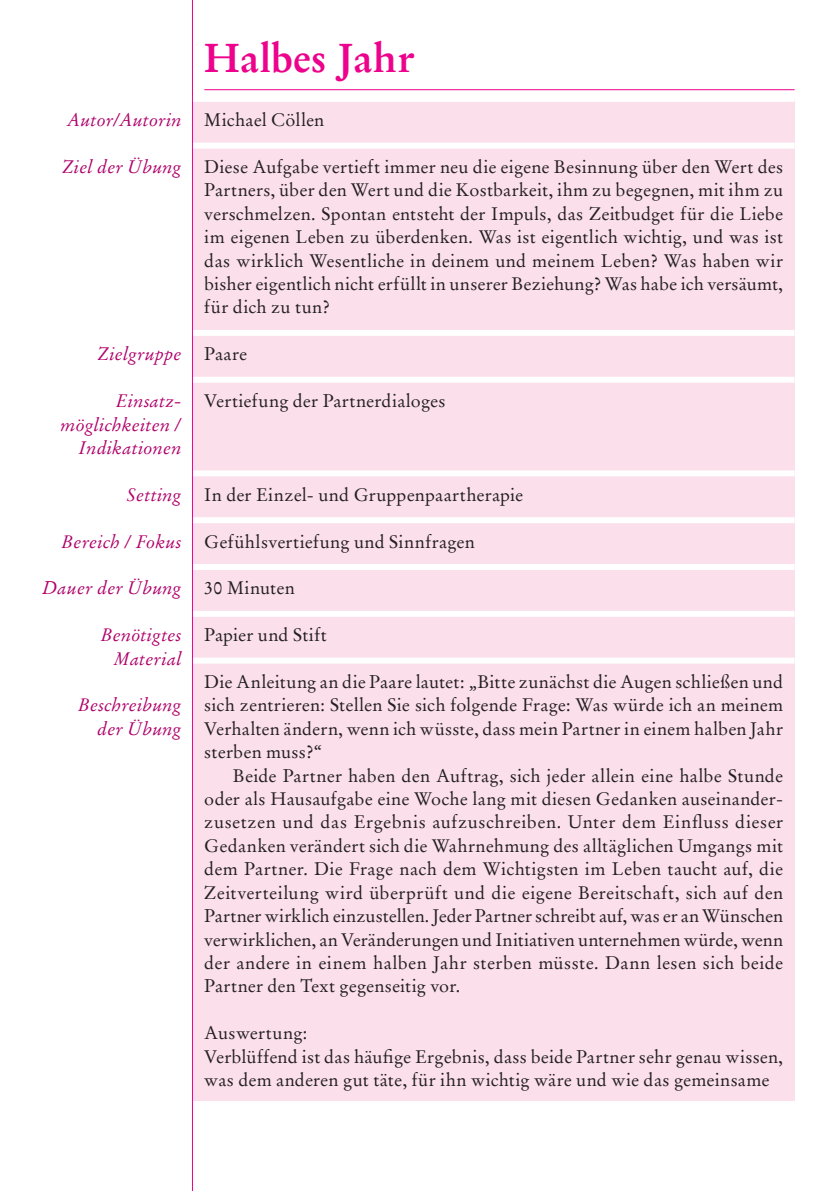
<style>
.page{position:relative;width:840px;height:1191px;background:#fff}
.page>*{position:absolute;margin:0;border:0;box-sizing:border-box;transform-origin:0 0}
.t1{font:700 40px "Stempel Garamond";color:#ed028c}
.t2{font:18px/23.4px "Stempel Garamond";letter-spacing:.015em;color:#231f20;text-align:justify}
.t3{font:italic 18px/23.4px "Stempel Garamond";letter-spacing:.015em;color:#b0016a;text-align:right}
</style>
<div class="page">
<hr style="left:192px;top:0;width:1px;height:1191px;background:#ed028c">
<div style="left:193px;top:99px;width:601px;height:1001px;background:#fbdfeb"></div>
<div style="left:193px;top:96px;width:601px;height:6px;background:#fff"></div>
<div style="left:193px;top:143px;width:601px;height:6px;background:#fff"></div>
<div style="left:193px;top:330px;width:601px;height:6px;background:#fff"></div>
<div style="left:193px;top:377px;width:601px;height:6px;background:#fff"></div>
<div style="left:193px;top:470px;width:601px;height:6px;background:#fff"></div>
<div style="left:193px;top:517px;width:601px;height:6px;background:#fff"></div>
<div style="left:193px;top:564px;width:601px;height:6px;background:#fff"></div>
<div style="left:193px;top:611px;width:601px;height:6px;background:#fff"></div>
<div style="left:193px;top:657px;width:601px;height:6px;background:#fff"></div>
<hr style="left:204px;top:89px;width:590px;height:1px;background:#ed028c">
<p class="t3" style="left:67px;top:109px;width:116px">Autor/Autorin</p>
<p class="t3" style="left:62px;top:155px;width:121px">Ziel der Übung</p>
<p class="t3" style="left:97px;top:343px;width:86px">Zielgruppe</p>
<p class="t3" style="left:61px;top:389px;width:122px">Einsatz&shy;möglichkeiten /<br>Indikationen</p>
<p class="t3" style="left:127px;top:483px;width:56px">Setting</p>
<p class="t3" style="left:61px;top:530px;width:122px">Bereich / Fokus</p>
<p class="t3" style="left:42px;top:577px;width:141px">Dauer der Übung</p>
<p class="t3" style="left:100px;top:623px;width:83px">Benötigtes<br>Material</p>
<p class="t3" style="left:78px;top:694px;width:105px">Beschreibung der Übung</p>
<h1 class="t1" style="left:204px;top:32px;width:212px">Halbes Jahr</h1>
<p class="t2" style="left:204px;top:109px;width:121px">Michael Cöllen</p>
<p class="t2" style="left:204px;top:156px;width:580px">Diese Aufgabe vertieft immer neu die eigene Besinnung über den Wert des Partners, über den Wert und die Kostbarkeit, ihm zu begegnen, mit ihm zu verschmelzen. Spontan entsteht der Impuls, das Zeitbudget für die Liebe im eigenen Leben zu überdenken. Was ist eigentlich wichtig, und was ist das wirklich Wesentliche in deinem und meinem Leben? Was haben wir bisher eigentlich nicht erfüllt in unserer Beziehung? Was habe ich versäumt, für dich zu tun?</p>
<p class="t2" style="left:204px;top:343px;width:44px">Paare</p>
<p class="t2" style="left:204px;top:390px;width:243px">Vertiefung der Partnerdialoges</p>
<p class="t2" style="left:204px;top:483px;width:320px">In der Einzel- und Gruppenpaartherapie</p>
<p class="t2" style="left:204px;top:530px;width:272px">Gefühlsvertiefung und Sinnfragen</p>
<p class="t2" style="left:204px;top:577px;width:92px">30 Minuten</p>
<p class="t2" style="left:204px;top:624px;width:124px">Papier und Stift</p>
<p class="t2" style="left:204px;top:670px;width:580px">Die Anleitung an die Paare lautet: „Bitte zunächst die Augen schließen und sich zentrieren: Stellen Sie sich folgende Frage: Was würde ich an meinem Verhalten ändern, wenn ich wüsste, dass mein Partner in einem halben Jahr sterben muss?“</p>
<p class="t2" style="left:204px;top:764px;width:580px;text-indent:28px">Beide Partner haben den Auftrag, sich jeder allein eine halbe Stunde oder als Hausaufgabe eine Woche lang mit diesen Gedanken auseinander&shy;zusetzen und das Ergebnis aufzuschreiben. Unter dem Einfluss dieser Gedanken verändert sich die Wahrnehmung des alltäglichen Umgangs mit dem Partner. Die Frage nach dem Wichtigsten im Leben taucht auf, die Zeitverteilung wird überprüft und die eigene Bereitschaft, sich auf den Partner wirklich einzustellen. Jeder Partner schreibt auf, was er an Wünschen verwirklichen, an Veränderungen und Initiativen unternehmen würde, wenn der andere in einem halben Jahr sterben müsste. Dann lesen sich beide Partner den Text gegenseitig vor.</p>
<p class="t2" style="left:204px;top:1021px;width:580px;text-align:left">Auswertung:<br>Verblüffend ist das häufige Ergebnis, dass beide Partner sehr genau wissen, was dem anderen gut täte, für ihn wichtig wäre und wie das gemeinsame</p>
</div>
